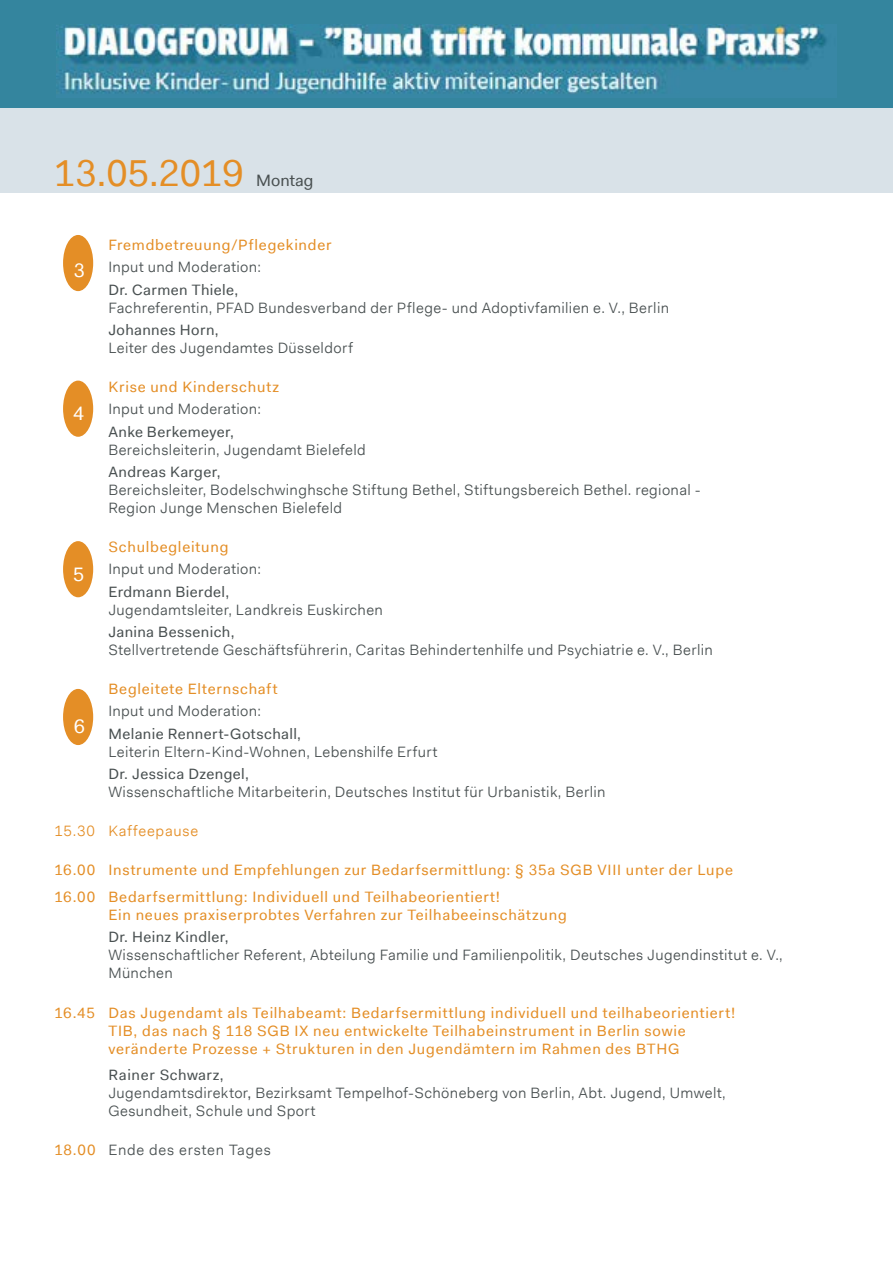
<style>
.page{position:relative;width:893px;height:1263px;background:#fff}
.page>*{position:absolute;margin:0;border:0;box-sizing:border-box;transform-origin:0 0}
.t1{font:37.5px "Fakt Pro";color:#e48e26}
.t2{font:19.5px "Fakt Pro";color:#fff}
.t3{font:16.5px "Fakt Pro";color:#495051}
.t4{font:15px/18px "Fakt Pro Blond";letter-spacing:.025em;color:#495051}
.t5{font:15px/18px "Fakt Pro";letter-spacing:.055em;color:#e48e26}
.t6{font:15px "Fakt Pro";letter-spacing:.03em;color:#495051}
.t7{font:15px "Fakt Pro Blond";letter-spacing:.055em;color:#495051}
.t8{font:15px "Fakt Pro Blond";letter-spacing:.05em;color:#e48e26}
.s1{font-family:"Fakt Pro"}
.s2{font-family:"Fakt Pro";color:#e48e26}
</style>
<div class="page">
<div style="left:0;top:0;width:893px;height:193px;background:#d9e2e8"></div>
<div style="left:0;top:0;width:893px;height:108px;background:#34859e"></div>
<img style="left:56px;top:25px;width:770px;height:71px">
<div style="left:63px;top:235px;width:30px;height:56px;background:#e48e26;border-radius:50%"></div>
<div style="left:63px;top:381px;width:30px;height:56px;background:#e48e26;border-radius:50%"></div>
<div style="left:63px;top:689px;width:30px;height:56px;background:#e48e26;border-radius:50%"></div>
<div style="left:63px;top:541px;width:30px;height:56px;background:#e48e26;border-radius:50%"></div>
<h1 class="t1" style="left:54px;top:148px;width:191px">13.05.2019</h1>
<p class="t3" style="left:256px;top:169px;width:59px">Montag</p>
<p class="t5" style="left:108px;top:236px;width:225px">Fremdbetreuung/Pflegekinder</p>
<p class="t4" style="left:108px;top:258px;width:154px">Input und Moderation:</p>
<p class="t6" style="left:108px;top:279px;width:131px">Dr. Carmen Thiele,</p>
<p class="t4" style="left:108px;top:298px;width:562px">Fachreferentin, PFAD Bundesverband der Pflege- und Adoptivfamilien e. V., Berlin</p>
<p class="t6" style="left:108px;top:320px;width:112px">Johannes Horn,</p>
<p class="t4" style="left:108px;top:339px;width:246px">Leiter des Jugendamtes Düsseldorf</p>
<p class="t5" style="left:108px;top:378px;width:172px">Krise und Kinderschutz</p>
<p class="t4" style="left:108px;top:400px;width:154px">Input und Moderation:</p>
<p class="t6" style="left:108px;top:421px;width:127px">Anke Berkemeyer,</p>
<p class="t4" style="left:108px;top:440px;width:259px">Bereichsleiterin, Jugendamt Bielefeld</p>
<p class="t6" style="left:108px;top:462px;width:114px">Andreas Karger,</p>
<p class="t4" style="left:108px;top:481px;width:594px">Bereichsleiter, Bodelschwinghsche Stiftung Bethel, Stiftungsbereich Bethel. regional -<br>Region Junge Menschen Bielefeld</p>
<p class="t5" style="left:108px;top:538px;width:122px">Schulbegleitung</p>
<p class="t4" style="left:108px;top:560px;width:154px">Input und Moderation:</p>
<p class="t6" style="left:108px;top:581px;width:122px">Erdmann Bierdel,</p>
<p class="t4" style="left:108px;top:600px;width:276px">Jugendamtsleiter, Landkreis Euskirchen</p>
<p class="t6" style="left:108px;top:622px;width:128px">Janina Bessenich,</p>
<p class="t4" style="left:108px;top:641px;width:606px">Stellvertretende Geschäftsführerin, Caritas Behindertenhilfe und Psychiatrie e. V., Berlin</p>
<p class="t5" style="left:108px;top:680px;width:171px">Begleitete Elternschaft</p>
<p class="t4" style="left:108px;top:702px;width:154px">Input und Moderation:</p>
<p class="t6" style="left:108px;top:723px;width:194px">Melanie Rennert-Gotschall,</p>
<p class="t4" style="left:108px;top:742px;width:331px">Leiterin Eltern-Kind-Wohnen, Lebenshilfe Erfurt</p>
<p class="t6" style="left:108px;top:764px;width:142px">Dr. Jessica Dzengel,</p>
<p class="t4" style="left:108px;top:783px;width:499px">Wissenschaftliche Mitarbeiterin, Deutsches Institut für Urbanistik, Berlin</p>
<p class="t8" style="left:54px;top:821px;width:145px">15.30 Kaffeepause</p>
<p class="t5" style="left:54px;top:857px;width:680px;line-height:26.5px">16.00 Instrumente und Empfehlungen zur Bedarfsermittlung: § 35a SGB VIII unter der Lupe<br>16.00 Bedarfsermittlung: Individuell und Teilhabeorientiert!</p>
<p class="t5" style="left:108px;top:906px;width:460px">Ein neues praxiserprobtes Verfahren zur Teilhabeeinschätzung</p>
<p class="t6" style="left:108px;top:927px;width:122px">Dr. Heinz Kindler,</p>
<p class="t4" style="left:108px;top:946px;width:676px">Wissenschaftlicher Referent, Abteilung Familie und Familienpolitik, Deutsches Jugendinstitut e. V.,<br>München</p>
<p class="t5" style="left:54px;top:1003px;width:682px;text-align:center">16.45 Das Jugendamt als Teilhabeamt: Bedarfsermittlung individuell und teilhabeorientiert!<br>TIB, das nach § 118 SGB IX neu entwickelte Teilhabeinstrument in Berlin sowie<br>veränderte Prozesse + Strukturen in den Jugendämtern im Rahmen des BTHG</p>
<p class="t6" style="left:108px;top:1065px;width:117px">Rainer Schwarz,</p>
<p class="t4" style="left:108px;top:1084px;width:619px">Jugendamtsdirektor<span class="s1">,</span> Bezirksamt Tempelhof-Schöneberg von Berlin, Abt. Jugend, Umwelt,<br>Gesundheit, Schule und Sport</p>
<p class="t7" style="left:54px;top:1140px;width:218px"><span class="s2">18.00</span> Ende des ersten Tages</p>
<h2 class="t2" style="left:74px;top:257px;width:13px">3</h2>
<h2 class="t2" style="left:73px;top:400px;width:13px">4</h2>
<h2 class="t2" style="left:73px;top:561px;width:13px">5</h2>
<h2 class="t2" style="left:74px;top:713px;width:13px">6</h2>
</div>
